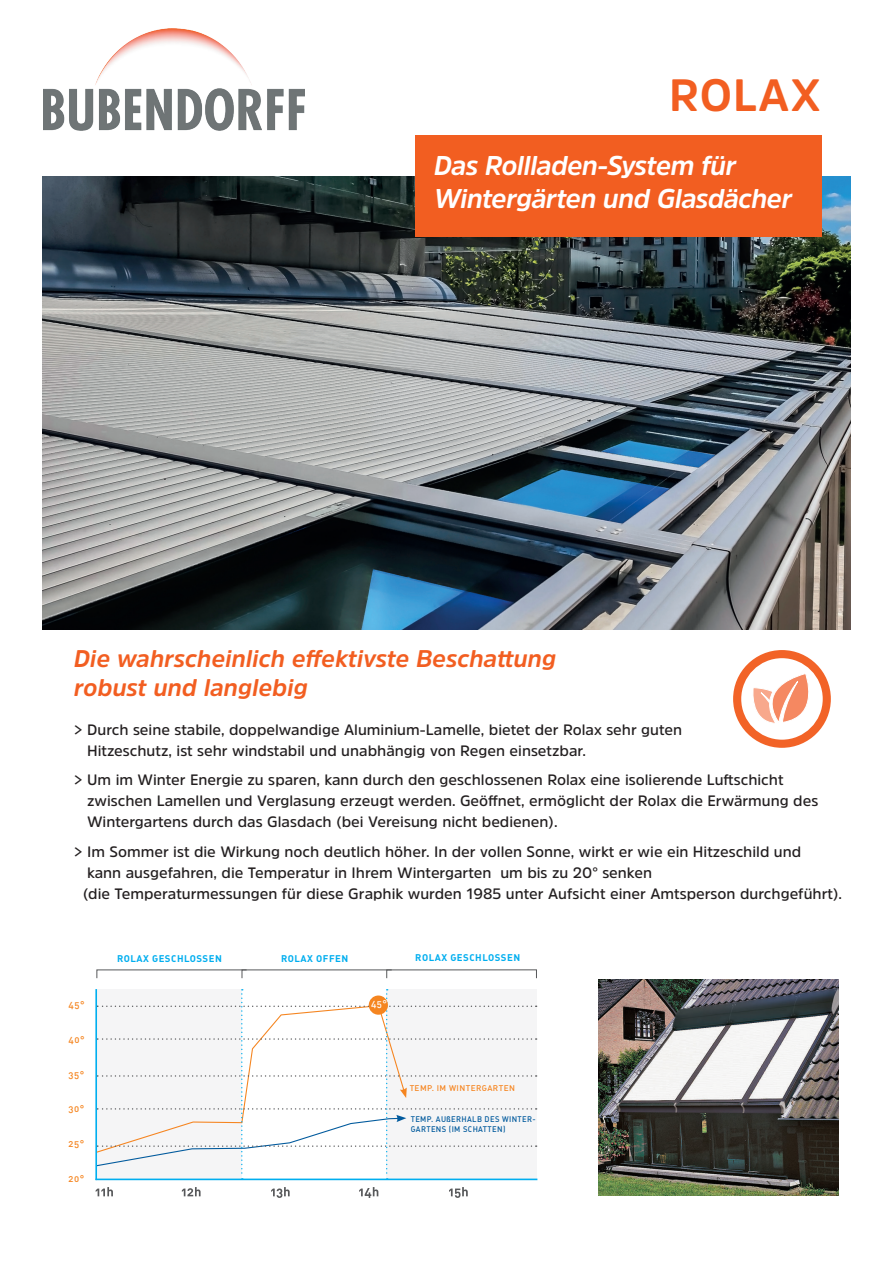
<style>
.page{position:relative;width:893px;height:1263px;background:#fff}
.page>*{position:absolute;margin:0;border:0;box-sizing:border-box;transform-origin:0 0}
.t1{font:700 45px "Amsi Pro";letter-spacing:.02em;color:#f25e21}
.t2{font:italic 700 27px/32.4px "Amsi Pro";letter-spacing:-.02em;color:#fff}
.t3{font:italic 700 24px/28.8px "Amsi Pro";color:#f25e21}
.t4{font:600 15px/21px "Amsi Pro";color:#231f20}
.t5{font:9.6px "DIN Bold Alternate";letter-spacing:.05em;color:#00aeef}
.t6{font:9.6px "DIN Medium Alternate";letter-spacing:.05em;color:#f58520}
.t7{font:9.6px "DIN Medium Alternate";color:#fff}
.t8{font:8.25px "DIN Medium Alternate";letter-spacing:.05em;color:#f58520}
.t9{font:8.1px/9.8px "DIN Medium Alternate";letter-spacing:.05em;color:#015a9d;scale:.94 1}
.s1{font-family:"Amsi Pro Narw";font-weight:700}
</style>
<div class="page">
<img style="left:599px;top:979px;width:240px;height:216px">
<img style="left:43px;top:177px;width:807px;height:453px">
<div style="left:415px;top:135px;width:407px;height:101px;background:#f25e21"></div>
<div style="left:733px;top:650px;width:98px;height:98px;background:#f26327;border-radius:50%"></div>
<div style="left:742px;top:659px;width:79px;height:79px;background:#fff;border-radius:50%"></div>
<div style="left:741px;top:658px;width:82px;height:82px;border:2px solid #fff;border-radius:50%"></div>
<svg style="left:749px;top:672px;width:72px;height:56px"></svg>
<img style="left:44px;top:28px;width:261px;height:103px">
<svg style="left:96px;top:1187px;width:17px;height:9px"></svg>
<svg style="left:182px;top:1187px;width:19px;height:9px"></svg>
<svg style="left:271px;top:1187px;width:19px;height:11px"></svg>
<svg style="left:359px;top:1187px;width:19px;height:11px"></svg>
<svg style="left:449px;top:1187px;width:19px;height:11px"></svg>
<svg style="left:97px;top:989px;width:440px;height:189px"></svg>
<hr style="left:96px;top:1178px;width:441px;height:2px;background:#00aeef">
<hr style="left:95px;top:989px;width:2px;height:191px;background:#00aeef">
<svg style="left:96px;top:969px;width:441px;height:10px"></svg>
<div style="left:369px;top:995px;width:19px;height:20px;background:#f58520;border-radius:50%"></div>
<h1 class="t1" style="left:669px;top:64px;width:153px">ROLAX</h1>
<h2 class="t2" style="left:434px;top:149px;width:360px">Das Rollladen-System für<br>Wintergärten und Glasdächer</h2>
<h3 class="t3" style="left:74px;top:644px;width:484px">Die wahrscheinlich effektivste Beschattung robust und langlebig</h3>
<p class="t4" style="left:87px;top:718px;width:597px;text-indent:-13px">&gt; Durch seine stabile, doppelwandige Aluminium-Lamelle, bietet der Rolax sehr guten<br>Hitzeschutz, ist sehr windstabil und unabhängig von Regen einsetzbar.</p>
<p class="t4" style="left:87px;top:769px;width:733px;text-indent:-13px">&gt; Um im Winter Energie zu sparen, kann durch den geschlossenen Rolax eine isolierende Luftschicht zwischen Lamellen und Verglasung erzeugt werden. Geöffnet, ermöglicht der Rolax die Erwärmung des<br>Wintergartens durch das Glasdach (bei Vereisung nicht bedienen).</p>
<p class="t4" style="left:83px;top:840px;width:761px;text-indent:-9px">&gt; Im Sommer ist die Wirkung noch deutlich höher. In der vollen Sonne, wirkt er wie ein Hitzeschild und<br>kann ausgefahren, die Temperatur in Ihrem Wintergarten um bis zu 20° senken<br>(die Temperaturmessungen für diese Graphik wurden 1985 unter Aufsicht einer Amtsperson durchgeführt).</p>
<p class="t6" style="left:69px;top:998px;width:18px">45°</p>
<p class="t6" style="left:69px;top:1033px;width:18px">40°</p>
<p class="t6" style="left:69px;top:1068px;width:17px">35°</p>
<p class="t6" style="left:69px;top:1103px;width:17px">30°</p>
<p class="t6" style="left:69px;top:1137px;width:17px">25°</p>
<p class="t6" style="left:69px;top:1172px;width:17px">20°</p>
<p class="t5" style="left:117px;top:952px;width:106px">ROLAX GESCHLOSSEN</p>
<p class="t5" style="left:281px;top:952px;width:69px">ROLAX OFFEN</p>
<p class="t5" style="left:415px;top:951px;width:106px">ROLAX GESCHLOSSEN</p>
<p class="t7" style="left:371px;top:998px;width:18px">45°</p>
<p class="t8" style="left:410px;top:1083px;width:107px">TEMP. IM WINTERGARTEN</p>
<p class="t9" style="left:411px;top:1114px;width:135px">TEMP. AU<span class="s1">ß</span>ERHALB DES WINTER-<br>GARTENS (IM SCHATTEN)</p>
</div>
